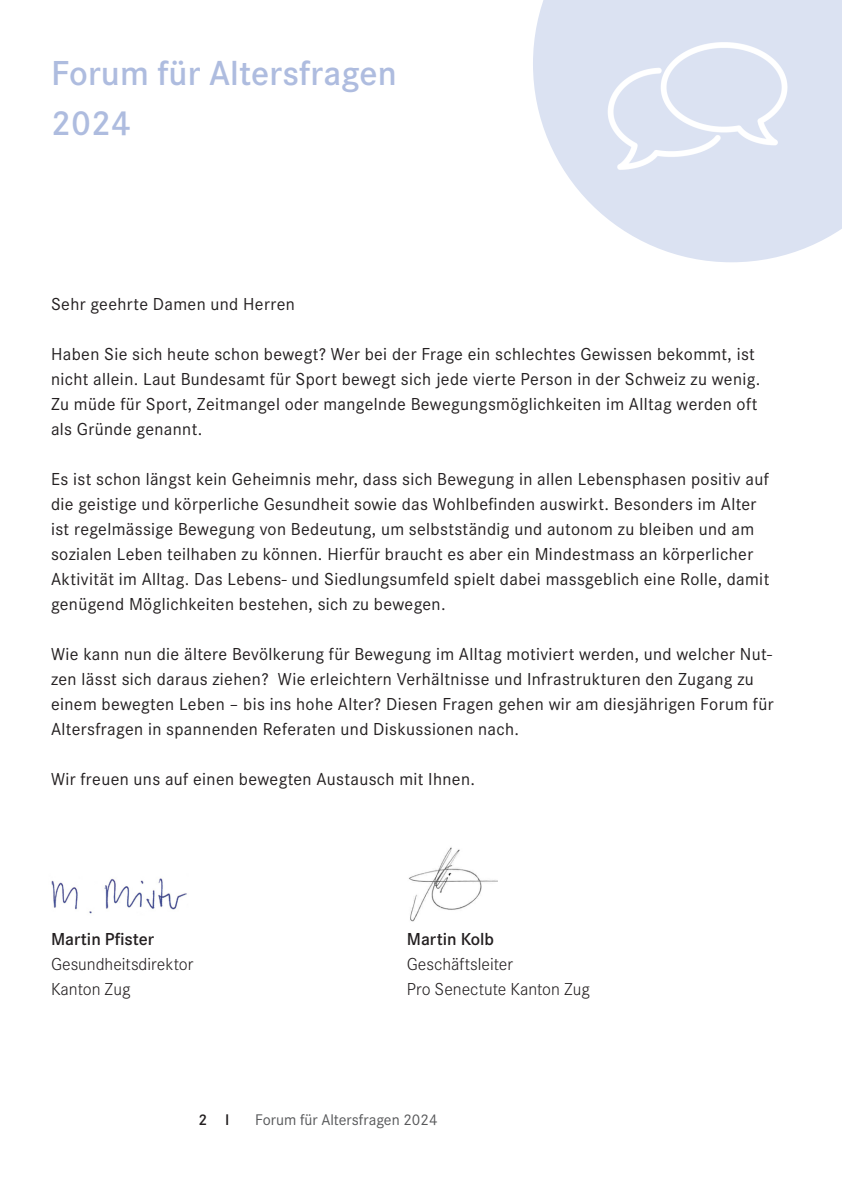
<style>
.page{position:relative;width:842px;height:1191px;background:#fff}
.page>*{position:absolute;margin:0;border:0;box-sizing:border-box;transform-origin:0 0}
.B_Lauftext_Demi{font:600 36px "Corporate S";letter-spacing:.005em;color:#aebcdf}
.B_Lauftext_Light{font:18px/25px "Corporate S";letter-spacing:.02em;color:#231f20}
.t1{font:300 18px "Corporate S";color:#231f20}
.t2{font:600 18px "Corporate S";color:#231f20}
.t3{font:16px "Corporate S";color:#57585a}
.t4{font:600 16px "Corporate S";color:#231f20}
</style>
<div class="page">
<img style="left:533px;top:0;width:309px;height:263px">
<img style="left:408px;top:847px;width:90px;height:75px">
<img style="left:51px;top:878px;width:136px;height:36px">
<p class="B_Lauftext_Demi" style="left:51px;top:48px;width:347px">Forum für Altersfragen</p>
<p class="B_Lauftext_Demi" style="left:51px;top:98px;width:82px">2024</p>
<p class="B_Lauftext_Light" style="left:51px;top:290px;width:245px">Sehr geehrte Damen und Herren</p>
<p class="B_Lauftext_Light" style="left:51px;top:340px;width:711px">Haben Sie sich heute schon bewegt? Wer bei der Frage ein schlechtes Gewissen bekommt, ist nicht allein. Laut Bundesamt für Sport bewegt sich jede vierte Person in der Schweiz zu wenig.</p>
<p class="B_Lauftext_Light" style="left:51px;top:390px;width:708px">Zu müde für Sport, Zeitmangel oder mangelnde Bewegungsmöglichkeiten im Alltag werden oft als Gründe genannt.</p>
<p class="B_Lauftext_Light" style="left:51px;top:465px;width:720px">Es ist schon längst kein Geheimnis mehr, dass sich Bewegung in allen Lebensphasen positiv auf die geistige und körperliche Gesundheit sowie das Wohlbefinden auswirkt. Besonders im Alter ist regelmässige Bewegung von Bedeutung, um selbstständig und autonom zu bleiben und am sozialen Leben teilhaben zu können. Hierfür braucht es aber ein Mindestmass an körperlicher Aktivität im Alltag. Das Lebens- und Siedlungsumfeld spielt dabei massgeblich eine Rolle, damit genügend Möglichkeiten bestehen, sich zu bewegen.</p>
<p class="B_Lauftext_Light" style="left:51px;top:640px;width:724px">Wie kann nun die ältere Bevölkerung für Bewegung im Alltag motiviert werden, und welcher Nut&shy;zen lässt sich daraus ziehen? Wie erleichtern Verhältnisse und Infrastrukturen den Zugang zu einem bewegten Leben – bis ins hohe Alter? Diesen Fragen gehen wir am diesjährigen Forum für Altersfragen in spannenden Referaten und Diskussionen nach.</p>
<p class="B_Lauftext_Light" style="left:51px;top:765px;width:425px">Wir freuen uns auf einen bewegten Austausch mit Ihnen.</p>
<p class="t2" style="left:51px;top:927px;width:105px">Martin Pfister</p>
<p class="t1" style="left:51px;top:952px;width:144px">Gesundheitsdirektor</p>
<p class="t1" style="left:51px;top:977px;width:81px">Kanton Zug</p>
<p class="t2" style="left:407px;top:927px;width:89px">Martin Kolb</p>
<p class="t1" style="left:407px;top:952px;width:108px">Geschäftsleiter</p>
<p class="t1" style="left:407px;top:977px;width:185px">Pro Senectute Kanton Zug</p>
<p class="t4" style="left:198px;top:1109px;width:33px">2 I</p>
<p class="t3" style="left:255px;top:1109px;width:184px">Forum für Altersfragen 2024</p>
</div>
